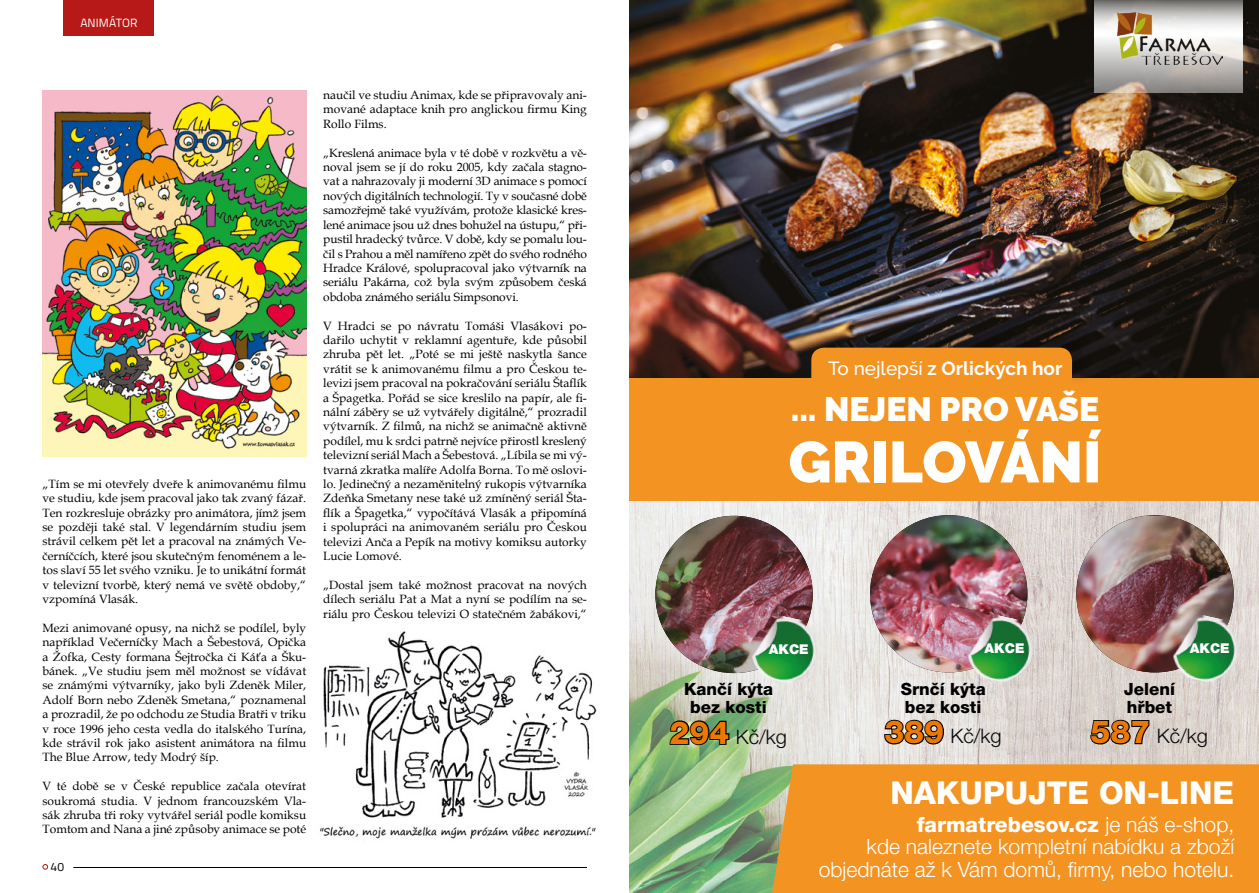
<style>
.page{position:relative;width:1259px;height:893px;background:#fff}
.page>*{position:absolute;margin:0;border:0;box-sizing:border-box;transform-origin:0 0}
.t1{font:900 57.9px "Raleway";color:#fff}
.t2{font:900 33.75px "Raleway";color:#fff}
.t3{font:800 31.65px "Helvetica Neue CE";color:#fff}
.t4{font:300 21px/22.2px "Helvetica Neue CE";color:#fff;text-align:right}
.t5{font:300 19.95px "Helvetica Neue CE";color:#07070a}
.t6{font:700 18.9px "Raleway";color:#fff}
.t7{font:800 16.8px/17.9px "Helvetica Neue CE";color:#000}
.t8{font:900 13.5px "Helvetica Neue CE";color:#fff}
.t9{font:12px/14.4px "Book Antiqua";color:#000;text-align:justify}
.t10{font:12px "Titillium Web";letter-spacing:.01em;color:#fff}
.t11{font:12px "Titillium Web";color:#000}
.s1{font-weight:500}
.s2{font-weight:800;font-size:31.65px;color:#ec7803}
.s3{font-weight:800}
</style>
<div class="page">
<img style="left:43px;top:90px;width:263px;height:367px">
<img style="left:629px;top:501px;width:630px;height:392px">
<div style="left:629px;top:312px;width:630px;height:189px;background:#f39322"></div>
<img style="left:629px;top:0;width:630px;height:378px">
<div style="left:815px;top:330px;width:277px;height:55px;background:#000;opacity:.15"></div>
<svg style="left:811px;top:348px;width:261px;height:37px"></svg>
<img style="left:1250px;top:52px;width:9px;height:209px">
<svg style="left:1094px;top:0;width:148px;height:92px;background:#b2afac"></svg>
<img style="left:1117px;top:12px;width:105px;height:52px">
<div style="left:772px;top:764px;width:487px;height:129px;background:#f39322"></div>
<svg style="left:668px;top:719px;width:62px;height:27px;background:#506a49"></svg>
<img style="left:655px;top:516px;width:157px;height:157px;border-radius:79px">
<img style="left:746px;top:611px;width:77px;height:77px">
<svg style="left:883px;top:719px;width:62px;height:26px;background:#7f7d7b"></svg>
<img style="left:870px;top:515px;width:157px;height:157px;border-radius:79px">
<img style="left:961px;top:610px;width:78px;height:77px">
<svg style="left:1089px;top:719px;width:61px;height:26px;background:#7d7875"></svg>
<img style="left:1076px;top:516px;width:157px;height:156px">
<img style="left:1166px;top:610px;width:78px;height:77px">
<img style="left:320px;top:631px;width:277px;height:208px">
<div style="left:64px;top:0;width:90px;height:35px;background:#b71918"></div>
<svg style="left:43px;top:864px;width:5px;height:5px"></svg>
<hr style="left:73px;top:867px;width:514px;height:1px;background:#000">
<p class="t10" style="left:80px;top:14px;width:59px">ANIMÁTOR</p>
<p class="t9" style="left:43px;top:476px;width:265px">„Tím se mi otevřely dveře k animovanému filmu ve studiu, kde jsem pracoval jako tak zvaný fázař.<br>Ten rozkresluje obrázky pro animátora, jímž jsem se později také stal. V legendárním studiu jsem strávil celkem pět let a pracoval na známých Ve&shy;černíčcích, které jsou skutečným fenoménem a le&shy;tos slaví 55 let svého vzniku. Je to unikátní formát v televizní tvorbě, který nemá ve světě obdoby,“ vzpomíná Vlasák.</p>
<p class="t9" style="left:43px;top:620px;width:265px">Mezi animované opusy, na nichž se podílel, byly například Večerníčky Mach a Šebestová, Opička a Žofka, Cesty formana Šejtročka či Káťa a Šku&shy;bánek. „Ve studiu jsem měl možnost se vídávat se známými výtvarníky, jako byli Zdeněk Miler, Adolf Born nebo Zdeněk Smetana,“ poznamenal a prozradil, že po odchodu ze Studia Bratři v triku v roce 1996 jeho cesta vedla do italského Turína, kde strávil rok jako asistent animátora na filmu The Blue Arrow, tedy Modrý šíp.</p>
<p class="t9" style="left:43px;top:779px;width:265px">V té době se v České republice začala otevírat soukromá studia. V jednom francouzském Vla&shy;sák zhruba tři roky vytvářel seriál podle komiksu Tomtom and Nana a jiné způsoby animace se poté</p>
<p class="t11" style="left:51px;top:858px;width:15px">40</p>
<p class="t9" style="left:323px;top:88px;width:265px">naučil ve studiu Animax, kde se připravovaly ani&shy;mované adaptace knih pro anglickou firmu King Rollo Films.</p>
<p class="t9" style="left:323px;top:145px;width:265px">„Kreslená animace byla v té době v rozkvětu a vě&shy;noval jsem se jí do roku 2005, kdy začala stagno&shy;vat a nahrazovaly ji moderní 3D animace s pomocí nových digitálních technologií. Ty v současné době samozřejmě také využívám, protože klasické kres&shy;lené animace jsou už dnes bohužel na ústupu,“ při&shy;pustil hradecký tvůrce. V době, kdy se pomalu lou&shy;čil s Prahou a měl namířeno zpět do svého rodného Hradce Králové, spolupracoval jako výtvarník na seriálu Pakárna, což byla svým způsobem česká obdoba známého seriálu Simpsonovi.</p>
<p class="t9" style="left:323px;top:318px;width:265px">V Hradci se po návratu Tomáši Vlasákovi po&shy;dařilo uchytit v reklamní agentuře, kde působil zhruba pět let. „Poté se mi ještě naskytla šance vrátit se k animovanému filmu a pro Českou te&shy;levizi jsem pracoval na pokračování seriálu Štaflík a Špagetka. Pořád se sice kreslilo na papír, ale fi&shy;nální záběry se už vytvářely digitálně,“ prozradil výtvarník. Z filmů, na nichž se animačně aktivně podílel, mu k srdci patrně nejvíce přirostl kreslený televizní seriál Mach a Šebestová. „Líbila se mi vý&shy;tvarná zkratka malíře Adolfa Borna. To mě oslovi&shy;lo. Jedinečný a nezaměnitelný rukopis výtvarníka Zdeňka Smetany nese také už zmíněný seriál Šta&shy;flík a Špagetka,“ vypočítává Vlasák a připomíná i spolupráci na animovaném seriálu pro Českou televizi Anča a Pepík na motivy komiksu autorky Lucie Lomové.</p>
<p class="t9" style="left:323px;top:577px;width:265px">„Dostal jsem také možnost pracovat na nových dílech seriálu Pat a Mat a nyní se podílím na se&shy;riálu pro Českou televizi O statečném žabákovi,“</p>
<h3 class="t6" style="left:828px;top:357px;width:236px"><span class="s1">To nejlepší</span> z Orlických hor</h3>
<h2 class="t2" style="left:791px;top:390px;width:310px">... NEJEN PRO VAŠE</h2>
<h1 class="t1" style="left:788px;top:428px;width:314px">GRILOVÁNÍ</h1>
<p class="t8" style="left:769px;top:641px;width:42px">AKCE</p>
<p class="t8" style="left:984px;top:640px;width:42px">AKCE</p>
<p class="t8" style="left:1189px;top:640px;width:42px">AKCE</p>
<h3 class="t7" style="left:684px;top:680px;width:91px;text-align:center">Kančí kýta bez kosti</h3>
<h3 class="t5" style="left:669px;top:725px;width:119px"><span class="s2">294</span> Kč/kg</h3>
<h3 class="t7" style="left:900px;top:680px;width:86px">Srnčí kýta bez kosti</h3>
<h3 class="t5" style="left:884px;top:724px;width:119px"><span class="s2">389</span> Kč/kg</h3>
<h3 class="t7" style="left:1124px;top:680px;width:53px">Jelení hřbet</h3>
<h3 class="t5" style="left:1090px;top:724px;width:119px"><span class="s2">587</span> Kč/kg</h3>
<h3 class="t3" style="left:890px;top:773px;width:345px">NAKUPUJTE ON-LINE</h3>
<h3 class="t4" style="left:819px;top:814px;width:417px"><span class="s3">farmatrebesov.cz</span> je náš e-shop,<br>kde naleznete kompletní nabídku a zboží objednáte až k Vám domů, firmy, nebo hotelu.</h3>
</div>
